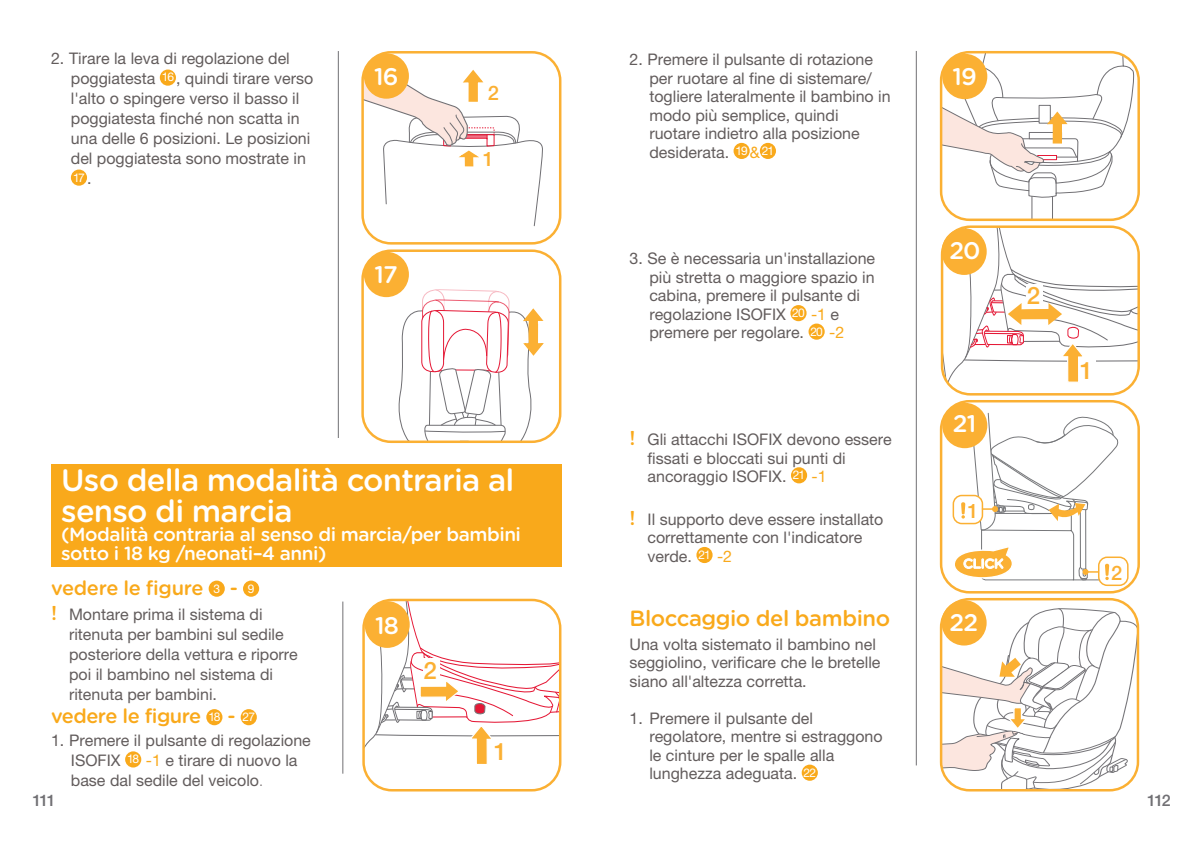
<style>
.page{position:relative;width:1191px;height:842px;background:#fff}
.page>*{position:absolute;margin:0;border:0;box-sizing:border-box;transform-origin:0 0}
.t1{font:500 31px/31px "Gotham Rounded";letter-spacing:-.025em;color:#fff}
.t2{font:500 24px "Gotham Rounded";letter-spacing:-.035em;color:#fff}
.t3{font:500 24px "Helvetica Neue LT Std";color:#fbb033}
.t4{font:500 22px "Gotham Rounded";letter-spacing:-.02em;color:#f9a91b}
.t5{font:500 20px "Gotham Rounded";letter-spacing:-.025em;color:#f9a91b}
.t6{font:500 20px "Helvetica Neue LT Std";color:#fbb033}
.t7{font:500 19px/19px "Gotham Rounded";letter-spacing:-.025em;color:#fff}
.t8{font:16px/18.4px "Helvetica Neue LT Std";color:#625c5c}
.t9{font:500 16px "Helvetica Neue LT Std";letter-spacing:-.11em;color:#717074}
.t10{font:12px "Helvetica Neue LT Std";color:#fff}
.s1{font-size:16px;color:#625c5c}
.s2{font-family:"Helvetica Neue LT Std";font-weight:400;font-size:12px;color:#fff}
.s3{font-family:"Gotham Rounded";font-weight:500;font-size:20px;color:#f9a91b}
.s4{color:#f9a91b}
.s5{font-family:"Adobe Ming Std";font-weight:300}
</style>
<div class="page">
<hr style="left:338px;top:51px;width:1px;height:387px;background:#717074">
<div style="left:361px;top:51px;width:200px;height:194px;border:2px solid #fbb033;border-radius:28px"></div>
<div style="left:364px;top:53px;width:45px;height:46px;background:#fbb033;border-radius:50%"></div>
<div style="left:361px;top:249px;width:200px;height:194px;border:2px solid #fbb033;border-radius:28px"></div>
<div style="left:364px;top:252px;width:45px;height:45px;background:#fbb033;border-radius:50%"></div>
<svg style="left:362px;top:61px;width:181px;height:165px"></svg>
<svg style="left:394px;top:289px;width:151px;height:153px"></svg>
<hr style="left:915px;top:51px;width:1px;height:714px;background:#717074">
<div style="left:939px;top:51px;width:201px;height:170px;border:2px solid #fbb033;border-radius:28px"></div>
<svg style="left:941px;top:52px;width:193px;height:168px"></svg>
<div style="left:939px;top:598px;width:200px;height:193px;border:2px solid #fbb033;border-radius:28px"></div>
<div style="left:941px;top:600px;width:45px;height:45px;background:#fbb033;border-radius:50%"></div>
<svg style="left:941px;top:608px;width:197px;height:182px"></svg>
<div style="left:939px;top:400px;width:201px;height:193px;border:2px solid #fbb033;border-radius:28px"></div>
<div style="left:942px;top:403px;width:45px;height:45px;background:#fbb033;border-radius:50%"></div>
<div style="left:1098px;top:556px;width:30px;height:30px;border:2px solid #fbb033;border-radius:9px"></div>
<svg style="left:952px;top:413px;width:166px;height:168px"></svg>
<div style="left:991px;top:506px;width:7px;height:6px;background:#fbb033;border-radius:50%"></div>
<div style="left:362px;top:599px;width:199px;height:192px;border:2px solid #fbb033;border-radius:28px"></div>
<svg style="left:363px;top:600px;width:197px;height:166px"></svg>
<div style="left:423px;top:659px;width:17px;height:26px;background:#fff"></div>
<hr style="left:342px;top:601px;width:1px;height:173px;background:#717074">
<div style="left:940px;top:225px;width:200px;height:171px;border:2px solid #fbb033;border-radius:28px"></div>
<svg style="left:942px;top:227px;width:197px;height:161px"></svg>
<div style="left:160px;top:70px;width:16px;height:16px;background:#f9a91b;border-radius:50%"></div>
<div style="left:71px;top:170px;width:16px;height:16px;background:#f9a91b;border-radius:50%"></div>
<div style="left:51px;top:465px;width:510px;height:102px;background:#f9a91b"></div>
<div style="left:209px;top:581px;width:16px;height:16px;background:#f9a91b;border-radius:50%"></div>
<div style="left:243px;top:581px;width:16px;height:16px;background:#f9a91b;border-radius:50%"></div>
<div style="left:206px;top:709px;width:16px;height:16px;background:#f9a91b;border-radius:50%"></div>
<div style="left:241px;top:709px;width:16px;height:16px;background:#f9a91b;border-radius:50%"></div>
<div style="left:125px;top:751px;width:16px;height:16px;background:#f9a91b;border-radius:50%"></div>
<div style="left:733px;top:143px;width:16px;height:16px;background:#f9a91b;border-radius:50%"></div>
<div style="left:760px;top:143px;width:16px;height:16px;background:#f9a91b;border-radius:50%"></div>
<div style="left:790px;top:305px;width:16px;height:16px;background:#f9a91b;border-radius:50%"></div>
<div style="left:808px;top:324px;width:16px;height:16px;background:#f9a91b;border-radius:50%"></div>
<div style="left:791px;top:467px;width:16px;height:16px;background:#f9a91b;border-radius:50%"></div>
<div style="left:696px;top:547px;width:16px;height:16px;background:#f9a91b;border-radius:50%"></div>
<div style="left:801px;top:765px;width:17px;height:16px;background:#f9a91b;border-radius:50%"></div>
<p class="t8" style="left:71px;top:48px;width:244px;line-height:20px;text-indent:-20px">2. Tirare la leva di regolazione del poggiatesta <sup>16</sup> , quindi tirare verso l'alto o spingere verso il basso il poggiatesta finché non scatta in una delle 6 posizioni. Le posizioni del poggiatesta sono mostrate in</p>
<p class="t10" style="left:73px;top:170px;width:20px">17 <span class="s1">.</span></p>
<h2 class="t2" style="left:374px;top:59px;width:26px">16</h2>
<h2 class="t2" style="left:374px;top:257px;width:25px">17</h2>
<p class="t6" style="left:488px;top:81px;width:13px">2</p>
<p class="t6" style="left:483px;top:147px;width:13px">1</p>
<h1 class="t1" style="left:61px;top:464px;width:454px">Uso della modalità contraria al senso di marcia</h1>
<p class="t7" style="left:61px;top:524px;width:461px">(Modalità contraria al senso di marcia/per bambini sotto i 18 kg /neonati–4 anni)</p>
<p class="t5" style="left:51px;top:573px;width:205px">vedere le figure <span class="s2">3</span> - <span class="s2">9</span></p>
<p class="t8" style="left:69px;top:604px;width:230px;line-height:20px;text-indent:-18px"><span class="s3">!</span> Montare prima il sistema di ritenuta per bambini sul sedile posteriore della vettura e riporre poi il bambino nel sistema di ritenuta per bambini.</p>
<p class="t5" style="left:51px;top:702px;width:205px">vedere le figure <span class="s2">18</span> - <span class="s2">27</span></p>
<p class="t8" style="left:71px;top:730px;width:241px;line-height:20px;text-indent:-20px">1. Premere il pulsante di regolazione<br>ISOFIX <sup>18</sup> <span class="s4">-1</span> e tirare di nuovo la base dal sedile del veicolo<span class="s5">.</span></p>
<h2 class="t2" style="left:375px;top:609px;width:25px">18</h2>
<h2 class="t3" style="left:423px;top:656px;width:15px">2</h2>
<h2 class="t3" style="left:494px;top:738px;width:15px">1</h2>
<p class="t8" style="left:649px;top:50px;width:243px;text-indent:-20px">2. Premere il pulsante di rotazione per ruotare al fine di sistemare/ togliere lateralmente il bambino in modo più semplice, quindi ruotare indietro alla posizione desiderata. <sup>19</sup> <span class="s4">&amp;</span> <sup>21</sup></p>
<p class="t8" style="left:649px;top:249px;width:227px;text-indent:-20px">3. Se è necessaria un'installazione più stretta o maggiore spazio in cabina, premere il pulsante di regolazione ISOFIX <sup>20</sup> <span class="s4">-1</span> e premere per regolare. <sup>20</sup> <span class="s4">-2</span></p>
<p class="t8" style="left:647px;top:430px;width:246px;text-indent:-18px"><span class="s3">!</span> Gli attacchi ISOFIX devono essere fissati e bloccati sui punti di ancoraggio ISOFIX. <sup>21</sup> <span class="s4">-1</span></p>
<p class="t8" style="left:647px;top:510px;width:237px;text-indent:-18px"><span class="s3">!</span> Il supporto deve essere installato correttamente con l'indicatore verde. <sup>21</sup> <span class="s4">-2</span></p>
<h3 class="t4" style="left:629px;top:602px;width:262px">Bloccaggio del bambino</h3>
<p class="t8" style="left:629px;top:635px;width:252px">Una volta sistemato il bambino nel seggiolino, verificare che le bretelle siano all'altezza corretta.</p>
<p class="t8" style="left:649px;top:709px;width:235px;text-indent:-20px">1. Premere il pulsante del regolatore, mentre si estraggono le cinture per le spalle alla lunghezza adeguata. <sup>22</sup></p>
<h2 class="t2" style="left:952px;top:59px;width:26px">19</h2>
<h2 class="t2" style="left:949px;top:234px;width:33px">20</h2>
<h2 class="t2" style="left:953px;top:406px;width:25px">21</h2>
<p class="t6" style="left:967px;top:499px;width:13px">1</p>
<h2 class="t2" style="left:949px;top:606px;width:30px">22</h2>
<h2 class="t3" style="left:1026px;top:281px;width:15px">2</h2>
<h2 class="t3" style="left:1079px;top:356px;width:15px">1</h2>
<p class="t6" style="left:1111px;top:561px;width:13px">2</p>
<p class="t9" style="left:32px;top:791px;width:25px">111</p>
<p class="t9" style="left:1147px;top:791px;width:25px">112</p>
</div>
